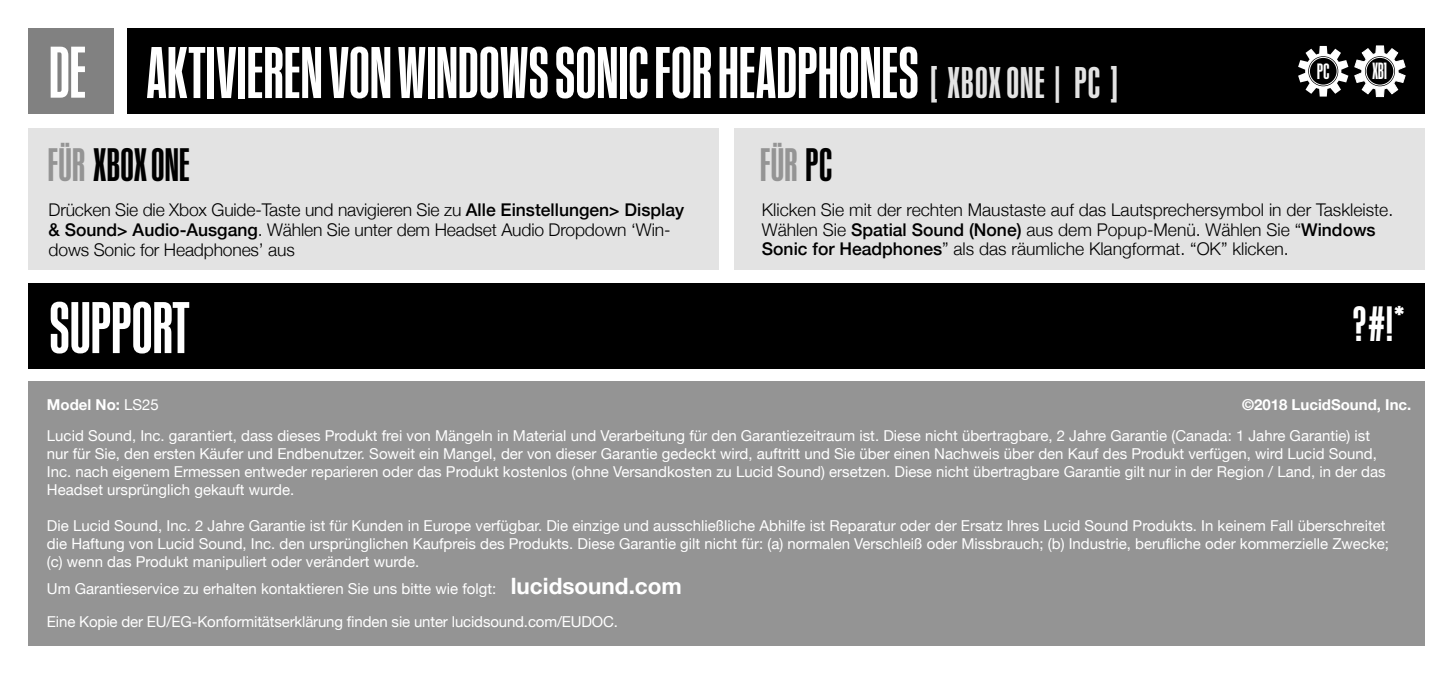
<style>
.page{position:relative;width:1453px;height:674px;background:#fff}
.page>*{position:absolute;margin:0;border:0;box-sizing:border-box;transform-origin:0 0}
.t1{font:500 70px "Kommissar X Cond";letter-spacing:.015em;color:#fff}
.t2{font:500 47.5px "Kommissar X Cond";color:#fff}
.t3{font:500 45px "Kommissar X Cond";letter-spacing:.02em;color:#000}
.t4{font:500 45px "Kommissar X Cond";color:#949494}
.t5{font:500 22.5px "Kommissar X Cond";color:#fff;scale:.88 1}
.t6{font:500 21.25px "Kommissar X Cond";color:#fff}
.t7{font:300 17.5px/19.5px "Helvetica Neue";color:#000}
.t8{font:15px/18px "Helvetica Neue";color:#fff}
.t9{font:700 15px "Helvetica Neue";color:#fff}
.s1{font-size:42.5px;color:#e3e3e3}
.s2{color:#949494}
.s3{color:#000}
.s4{font-weight:500}
.s5{font-weight:400}
.s6{font-weight:700;font-size:22.5px}
</style>
<div class="page">
<div style="left:28px;top:128px;width:691px;height:141px;background:#e3e3e3"></div>
<div style="left:28px;top:381px;width:1396px;height:264px;background:#949494"></div>
<div style="left:734px;top:128px;width:690px;height:141px;background:#e3e3e3"></div>
<div style="left:128px;top:28px;width:1296px;height:85px;background:#000"></div>
<div style="left:28px;top:28px;width:85px;height:85px;background:#818181"></div>
<svg style="left:1354px;top:45px;width:52px;height:52px"></svg>
<svg style="left:1365px;top:56px;width:30px;height:30px"></svg>
<div style="left:1366px;top:57px;width:28px;height:28px;border:1px solid #fff;border-radius:50%"></div>
<div style="left:28px;top:283px;width:1396px;height:86px;background:#000"></div>
<svg style="left:1298px;top:46px;width:50px;height:50px"></svg>
<svg style="left:1308px;top:56px;width:30px;height:30px"></svg>
<div style="left:1309px;top:57px;width:28px;height:28px;border:1px solid #fff;border-radius:50%"></div>
<h1 class="t1" style="left:50px;top:27px;width:1069px">DE AKTIVIEREN VON WINDOWS SONIC FOR HEADPHONES <span class="s1">[ XBOX ONE | PC ]</span></h1>
<h3 class="t3" style="left:48px;top:135px;width:143px"><span class="s2">FÜR</span> XBOX ONE</h3>
<h3 class="t4" style="left:760px;top:135px;width:73px">FÜR <span class="s3">PC</span></h3>
<h3 class="t6" style="left:1317px;top:57px;width:14px">PC</h3>
<h3 class="t5" style="left:1372px;top:57px;width:18px">XB1</h3>
<p class="t7" style="left:49px;top:198px;width:637px">Drücken Sie die Xbox Guide-Taste und navigieren Sie zu <span class="s4">Alle Einstellungen&gt; Display &amp; Sound&gt; Audio-Ausgang</span>. Wählen Sie unter dem Headset Audio Dropdown ‘Win&shy;dows Sonic for Headphones’ aus</p>
<h1 class="t1" style="left:50px;top:282px;width:141px">SUPPORT</h1>
<p class="t7" style="left:762px;top:199px;width:633px">Klicken Sie mit der rechten Maustaste auf das Lautsprechersymbol in der Taskleiste.<br>Wählen Sie <span class="s4">Spatial Sound (None)</span> aus dem Popup-Menü. Wählen Sie “<span class="s4">Windows<br>Sonic for Headphones</span>” als das räumliche Klangformat. “OK” klicken.</p>
<h2 class="t2" style="left:1353px;top:292px;width:53px">?#!*</h2>
<p class="t9" style="left:47px;top:393px;width:113px">Model No: <span class="s5">LS25</span></p>
<p class="t9" style="left:1242px;top:393px;width:171px">©2018 LucidSound, Inc.</p>
<p class="t8" style="left:47px;top:427px;width:1340px">Lucid Sound, Inc. garantiert, dass dieses Produkt frei von Mängeln in Material und Verarbeitung für den Garantiezeitraum ist. Diese nicht übertragbare, 2 Jahre Garantie (Canada: 1 Jahre Garantie) ist nur für Sie, den ersten Käufer und Endbenutzer. Soweit ein Mangel, der von dieser Garantie gedeckt wird, auftritt und Sie über einen Nachweis über den Kauf des Produkt verfügen, wird Lucid Sound, Inc. nach eigenem Ermessen entweder reparieren oder das Produkt kostenlos (ohne Versandkosten zu Lucid Sound) ersetzen. Diese nicht übertragbare Garantie gilt nur in der Region / Land, in der das Headset ursprünglich gekauft wurde.</p>
<p class="t8" style="left:47px;top:517px;width:1343px">Die Lucid Sound, Inc. 2 Jahre Garantie ist für Kunden in Europe verfügbar. Die einzige und ausschließliche Abhilfe ist Reparatur oder der Ersatz Ihres Lucid Sound Produkts. In keinem Fall überschreitet die Haftung von Lucid Sound, Inc. den ursprünglichen Kaufpreis des Produkts. Diese Garantie gilt nicht für: (a) normalen Verschleiß oder Missbrauch; (b) Industrie, berufliche oder kommerzielle Zwecke; (c) wenn das Produkt manipuliert oder verändert wurde.</p>
<p class="t8" style="left:47px;top:573px;width:636px;line-height:33px">Um Garantieservice zu erhalten kontaktieren Sie uns bitte wie folgt: <span class="s6">lucidsound.com<br></span>Eine Kopie der EU/EG-Konformitätserklärung finden sie unter lucidsound.com/EUDOC.</p>
</div>
